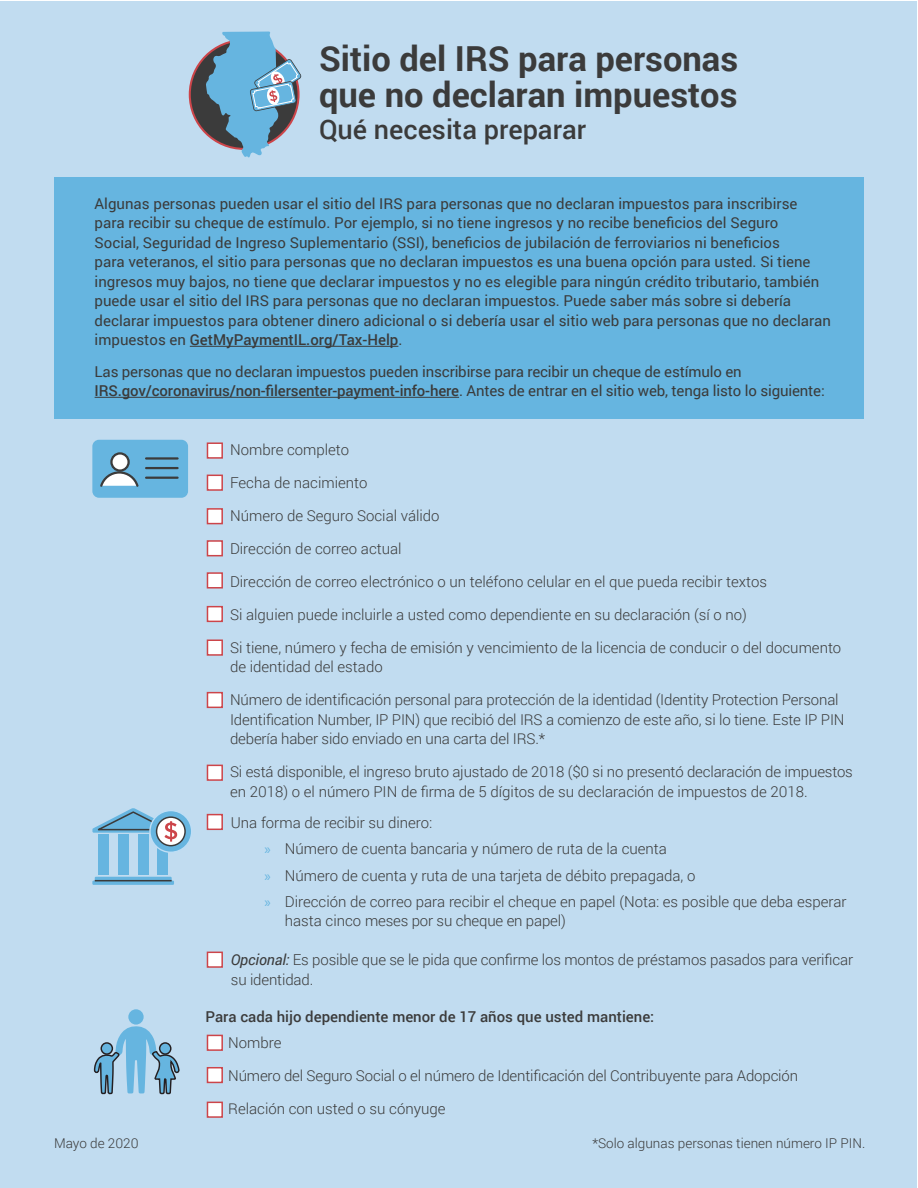
<style>
.page{position:relative;width:918px;height:1188px;background:#fff}
.page>*{position:absolute;margin:0;border:0;box-sizing:border-box;transform-origin:0 0}
.t1{font:700 34.5px "Roboto";color:#3b3b3b}
.t2{font:500 27px "Roboto";color:#3b3b3b}
.bullets{font:300 15px/19.5px "Roboto";color:#3b3b3b}
.t3{font:15px/19.5px "Roboto";color:#3b3b3b}
.body{font:300 15px/19.5px "Roboto";letter-spacing:-.01em;color:#3b3b3b}
.bullets-2{font:500 15px "Roboto";color:#3b3b3b}
.t4{font:300 13.5px "Roboto";color:#3b3b3b}
.s1{font-weight:500}
.s2{font-family:"Myriad Pro";font-weight:400;color:#66b5e0}
.s3{font-weight:400;font-style:italic}
</style>
<div class="page">
<div style="left:1px;top:1px;width:916px;height:1186px;background:#c1dcf0"></div>
<div style="left:54px;top:178px;width:810px;height:241px;background:#66b5e0"></div>
<hr style="left:190px;top:346px;width:208px;height:1px;background:#3b3b3b">
<hr style="left:95px;top:397px;width:364px;height:1px;background:#3b3b3b">
<div style="left:190px;top:40px;width:109px;height:109px;background:#3b3b3b;border-radius:50%"></div>
<svg style="left:206px;top:32px;width:95px;height:126px"></svg>
<div style="left:99px;top:835px;width:10px;height:40px;background:#66b5e0"></div>
<div style="left:118px;top:835px;width:11px;height:40px;background:#66b5e0"></div>
<div style="left:138px;top:835px;width:10px;height:40px;background:#66b5e0"></div>
<div style="left:157px;top:835px;width:11px;height:40px;background:#66b5e0"></div>
<svg style="left:95px;top:877px;width:77px;height:3px"></svg>
<svg style="left:92px;top:881px;width:82px;height:4px"></svg>
<hr style="left:95px;top:880px;width:77px;height:1px;background:#3b3b3b">
<svg style="left:92px;top:808px;width:99px;height:45px"></svg>
<div style="left:92px;top:440px;width:96px;height:58px;background:#66b5e0;border-radius:7px"></div>
<svg style="left:111px;top:453px;width:18px;height:18px"></svg>
<div style="left:110px;top:452px;width:20px;height:20px;border:2px solid #3b3b3b;border-radius:50%"></div>
<svg style="left:100px;top:470px;width:39px;height:17px"></svg>
<hr style="left:146px;top:457px;width:32px;height:3px;background:#3b3b3b">
<hr style="left:146px;top:467px;width:32px;height:2px;background:#3b3b3b">
<hr style="left:146px;top:477px;width:32px;height:2px;background:#3b3b3b">
<svg style="left:93px;top:1009px;width:87px;height:86px"></svg>
<svg style="left:101px;top:1043px;width:11px;height:11px"></svg>
<div style="left:100px;top:1042px;width:13px;height:13px;border:1px solid #241f21;border-radius:50%"></div>
<svg style="left:160px;top:1043px;width:11px;height:11px"></svg>
<div style="left:159px;top:1042px;width:13px;height:13px;border:1px solid #241f21;border-radius:50%"></div>
<div style="left:207px;top:442px;width:16px;height:17px;background:#fff;border:2px solid #cc454a"></div>
<div style="left:207px;top:814px;width:16px;height:16px;background:#fff;border:2px solid #cc454a"></div>
<div style="left:207px;top:952px;width:16px;height:16px;background:#fff;border:2px solid #cc454a"></div>
<div style="left:207px;top:1035px;width:16px;height:16px;background:#fff;border:2px solid #cc454a"></div>
<div style="left:207px;top:1067px;width:16px;height:16px;background:#fff;border:2px solid #cc454a"></div>
<div style="left:207px;top:1102px;width:16px;height:16px;background:#fff;border:2px solid #cc454a"></div>
<div style="left:207px;top:475px;width:16px;height:16px;background:#fff;border:2px solid #cc454a"></div>
<div style="left:207px;top:508px;width:16px;height:16px;background:#fff;border:2px solid #cc454a"></div>
<div style="left:207px;top:540px;width:16px;height:16px;background:#fff;border:2px solid #cc454a"></div>
<div style="left:207px;top:572px;width:16px;height:17px;background:#fff;border:2px solid #cc454a"></div>
<div style="left:207px;top:606px;width:16px;height:16px;background:#fff;border:2px solid #cc454a"></div>
<div style="left:207px;top:639px;width:16px;height:17px;background:#fff;border:2px solid #cc454a"></div>
<div style="left:207px;top:692px;width:16px;height:16px;background:#fff;border:2px solid #cc454a"></div>
<div style="left:207px;top:765px;width:16px;height:16px;background:#fff;border:2px solid #cc454a"></div>
<p class="t1" style="left:319px;top:34px;width:421px">Sitio del IRS para personas</p>
<p class="t1" style="left:319px;top:70px;width:420px">que no declaran impuestos</p>
<p class="t2" style="left:319px;top:111px;width:269px">Qué necesita preparar</p>
<p class="t3" style="left:95px;top:193px;width:738px">Algunas personas pueden usar el sitio del IRS para personas que no declaran impuestos para inscribirse para recibir su cheque de estímulo. Por ejemplo, si no tiene ingresos y no recibe beneficios del Seguro<br>Social, Seguridad de Ingreso Suplementario (SSI), beneficios de jubilación de ferroviarios ni beneficios<br>para veteranos, el sitio para personas que no declaran impuestos es una buena opción para usted. Si tiene ingresos muy bajos, no tiene que declarar impuestos y no es elegible para ningún crédito tributario, también puede usar el sitio del IRS para personas que no declaran impuestos. Puede saber más sobre si debería declarar impuestos para obtener dinero adicional o si debería usar el sitio web para personas que no declaran impuestos en <span class="s1">GetMyPaymentIL.org/Tax-Help</span>.</p>
<p class="t3" style="left:95px;top:361px;width:732px">Las personas que no declaran impuestos pueden inscribirse para recibir un cheque de estímulo en<br><span class="s1">IRS.gov/coronavirus/non-filersenter-payment-info-here</span>. Antes de entrar en el sitio web, tenga listo lo siguiente:</p>
<p class="bullets" style="left:230px;top:439px;width:121px">Nombre completo</p>
<p class="bullets" style="left:230px;top:472px;width:139px">Fecha de nacimiento</p>
<p class="bullets" style="left:230px;top:505px;width:211px">Número de Seguro Social válido</p>
<p class="bullets" style="left:230px;top:538px;width:173px">Dirección de correo actual</p>
<p class="bullets" style="left:230px;top:571px;width:538px">Dirección de correo electrónico o un teléfono celular en el que pueda recibir textos</p>
<p class="bullets" style="left:230px;top:604px;width:518px">Si alguien puede incluirle a usted como dependiente en su declaración (sí o no)</p>
<p class="bullets" style="left:230px;top:637px;width:613px">Si tiene, número y fecha de emisión y vencimiento de la licencia de conducir o del documento de identidad del estado</p>
<p class="bullets" style="left:230px;top:689px;width:616px">Número de identificación personal para protección de la identidad (Identity Protection Personal<br>Identification Number, IP PIN) que recibió del IRS a comienzo de este año, si lo tiene. Este IP PIN debería haber sido enviado en una carta del IRS.*</p>
<p class="bullets" style="left:230px;top:761px;width:624px">Si está disponible, el ingreso bruto ajustado de 2018 ($0 si no presentó declaración de impuestos en 2018) o el número PIN de firma de 5 dígitos de su declaración de impuestos de 2018.</p>
<p class="bullets" style="left:231px;top:813px;width:203px">Una forma de recibir su dinero:</p>
<p class="bullets" style="left:265px;top:839px;width:404px"><span class="s2">»</span> Número de cuenta bancaria y número de ruta de la cuenta</p>
<p class="bullets" style="left:265px;top:865px;width:432px"><span class="s2">»</span> Número de cuenta y ruta de una tarjeta de débito prepagada, o</p>
<p class="bullets" style="left:285px;top:891px;width:563px;text-indent:-20px"><span class="s2">»</span> Dirección de correo para recibir el cheque en papel (Nota: es posible que deba esperar hasta cinco meses por su cheque en papel)</p>
<p class="body" style="left:231px;top:950px;width:624px"><span class="s3">Opcional:</span> Es posible que se le pida que confirme los montos de préstamos pasados para verificar su identidad.</p>
<p class="bullets-2" style="left:206px;top:1006px;width:450px">Para cada hijo dependiente menor de 17 años que usted mantiene:</p>
<p class="bullets" style="left:228px;top:1033px;width:55px">Nombre</p>
<p class="bullets" style="left:228px;top:1066px;width:571px">Número del Seguro Social o el número de Identificación del Contribuyente para Adopción</p>
<p class="bullets" style="left:228px;top:1099px;width:219px">Relación con usted o su cónyuge</p>
<p class="t4" style="left:54px;top:1134px;width:86px">Mayo de 2020</p>
<p class="t4" style="left:592px;top:1134px;width:274px">*Solo algunas personas tienen número IP PIN.</p>
</div>
